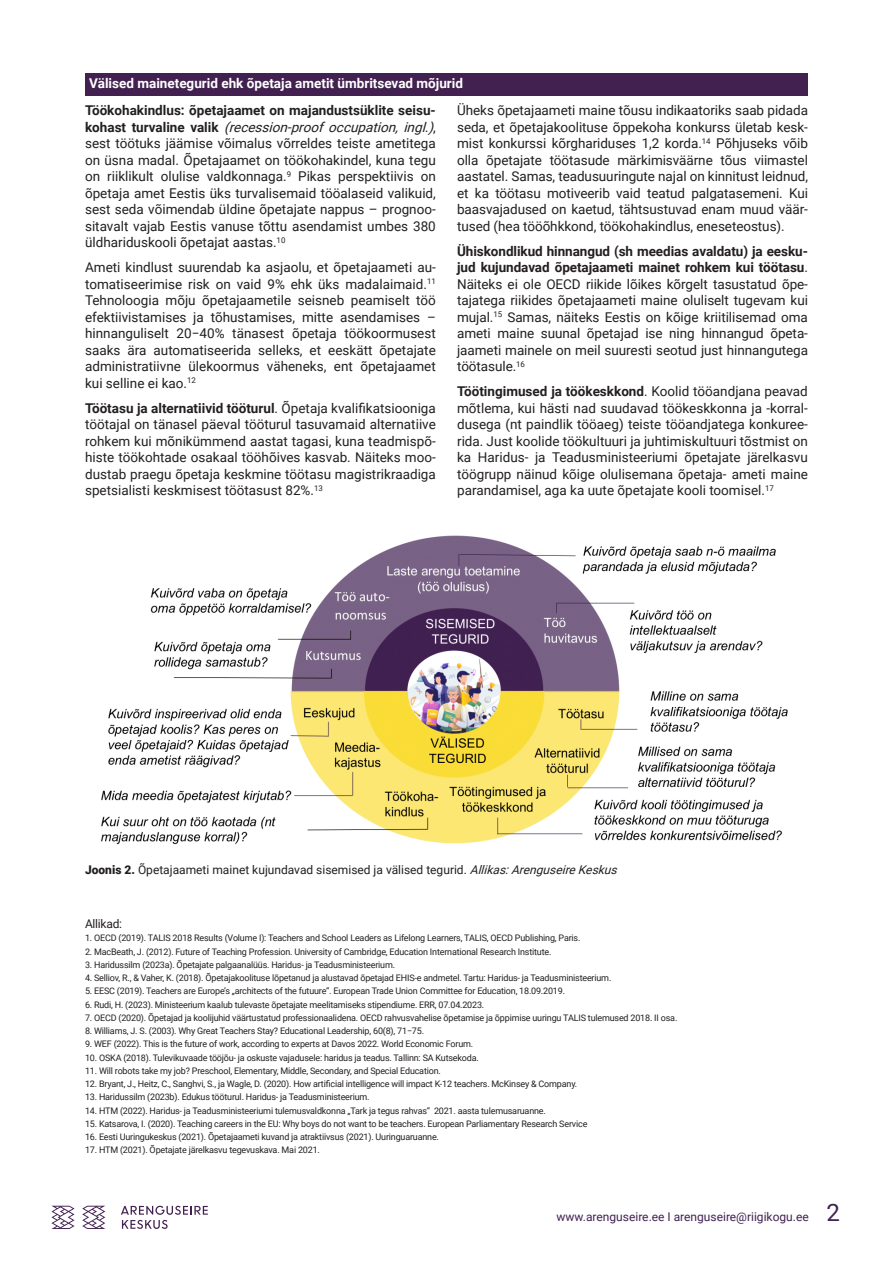
<style>
.page{position:relative;width:893px;height:1263px;background:#fff}
.page>*{position:absolute;margin:0;border:0;box-sizing:border-box;transform-origin:0 0}
.t1{font:13.5px/16.5px "Roboto";color:#231f20;text-align:justify}
.t2{font:700 13.5px "Roboto";color:#fff}
.t3{font:12px "Roboto";color:#231f20}
.t4{font:12px "Roboto";color:#422152}
.t5{font:12px "Roboto";letter-spacing:-.02em;color:#231f20}
.t6{font:9px "Roboto";letter-spacing:-.02em;color:#231f20}
.s1{font-weight:700}
.s2{font-style:italic}
.s3{font-weight:900}
.s4{font-size:24px}
</style>
<div class="page">
<svg style="left:121px;top:1206px;width:87px;height:23px"></svg>
<svg style="left:82px;top:1206px;width:23px;height:23px"></svg>
<svg style="left:51px;top:1206px;width:24px;height:23px"></svg>
<div style="left:85px;top:73px;width:723px;height:22px;background:#422150"></div>
<img style="left:101px;top:535px;width:687px;height:310px">
<p class="t2" style="left:89px;top:73px;width:375px">Välised mainetegurid ehk õpetaja ametit ümbritsevad mõjurid</p>
<p class="t1" style="left:85px;top:102px;width:354px;text-align:left"><span class="s1">Töökohakindlus: õpetajaamet on majandustsüklite seisu&shy;k o h a s t t u r v a l i n e v a l i k</span> <span class="s2">(recession-proofoccupation,ingl.)</span>, sest töötuks jäämise võimalus võrreldes teiste ametitega on üsna madal. Õpetajaamet on töökohakindel, kuna tegu on riiklikult olulise valdkonnaga.<sup>9</sup> Pikas perspektiivis on õpetaja amet Eestis üks turvalisemaid tööalaseid valikuid, sest seda võimendab üldine õpetajate nappus – prognoo&shy;sitavalt vajab Eestis vanuse tõttu asendamist umbes 380 üldhariduskooli õpetajat aastas.<sup>10</sup></p>
<p class="t1" style="left:85px;top:259px;width:352px">Ameti kindlust suurendab ka asjaolu, et õpetajaameti au&shy;tomatiseerimise risk on vaid 9% ehk üks madalaimaid.<sup>11<br></sup>Tehnoloogia mõju õpetajaametile seisneb peamiselt töö efektiivistamises ja tõhustamises, mitte asendamises – hinnanguliselt 20−40% tänasest õpetaja töökoormusest saaks ära automatiseerida selleks, et eeskätt õpetajate administratiivne ülekoormus väheneks, ent õpetajaamet kui selline ei kao.<sup>12</sup></p>
<p class="t1" style="left:85px;top:399px;width:352px"><span class="s1">Töötasu ja alternatiivid tööturul</span>. Õpetaja kvalifikatsiooniga töötajal on tänasel päeval tööturul tasuvamaid alternatiive rohkem kui mõnikümmend aastat tagasi, kuna teadmispõ&shy;histe töökohtade osakaal tööhõives kasvab. Näiteks moo&shy;dustab praegu õpetaja keskmine töötasu magistrikraadiga spetsialisti keskmisest töötasust 82%.<sup>13</sup></p>
<p class="t1" style="left:457px;top:102px;width:352px">Üheks õpetajaameti maine tõusu indikaatoriks saab pidada seda, et õpetajakoolituse õppekoha konkurss ületab kesk&shy;mist konkurssi kõrghariduses 1,2 korda.<sup>14</sup> Põhjuseks võib olla õpetajate töötasude märkimisväärne tõus viimastel aastatel. Samas, teadusuuringute najal on kinnitust leidnud, et ka töötasu motiveerib vaid teatud palgatasemeni. Kui baasvajadused on kaetud, tähtsustuvad enam muud väär&shy;tused (hea tööõhkkond, töökohakindlus, eneseteostus).</p>
<p class="t1" style="left:457px;top:242px;width:352px"><span class="s1">Ühiskondlikud hinnangud (sh meedias avaldatu) ja eesku&shy;jud kujundavad õpetajaameti mainet rohkem kui töötasu</span>.<br>Näiteks ei ole OECD riikide lõikes kõrgelt tasustatud õpe&shy;tajatega riikides õpetajaameti maine oluliselt tugevam kui mujal.<sup>15</sup> Samas, näiteks Eestis on kõige kriitilisemad oma ameti maine suunal õpetajad ise ning hinnangud õpeta&shy;jaameti mainele on meil suuresti seotud just hinnangutega töötasule.<sup>16</sup></p>
<p class="t1" style="left:457px;top:383px;width:352px"><span class="s1">Töötingimused ja töökeskkond</span>. Koolid tööandjana peavad mõtlema, kui hästi nad suudavad töökeskkonna ja -korral&shy;dusega (nt paindlik tööaeg) teiste tööandjatega konkuree&shy;rida. Just koolide töökultuuri ja juhtimiskultuuri tõstmist on ka Haridus- ja Teadusministeeriumi õpetajate järelkasvu töögrupp näinud kõige olulisemana õpetaja- ameti maine parandamisel, aga ka uute õpetajate kooli toomisel.<sup>17</sup></p>
<p class="t3" style="left:85px;top:861px;width:537px"><span class="s3">Joonis 2.</span> Õpetajaameti mainet kujundavad sisemised ja välised tegurid. <span class="s2">Allikas:ArenguseireKeskus</span></p>
<p class="t5" style="left:85px;top:915px;width:39px">Allikad:</p>
<p class="t6" style="left:85px;top:932px;width:497px">1. OECD (2019). TALIS 2018 Results (Volume I): Teachers and School Leaders as Lifelong Learners, TALIS, OECD Publishing, Paris.</p>
<p class="t6" style="left:85px;top:945px;width:468px">2. MacBeath, J. (2012). Future of Teaching Profession. University of Cambridge, Education International Research Institute.</p>
<p class="t6" style="left:85px;top:958px;width:312px">3. Haridussilm (2023a). Õpetajate palgaanalüüs. Haridus- ja Teadusministeerium.</p>
<p class="t6" style="left:85px;top:971px;width:528px">4. Selliov, R., &amp; Vaher, K. (2018). Õpetajakoolituse lõpetanud ja alustavad õpetajad EHIS-e andmetel. Tartu: Haridus- ja Teadusministeerium.</p>
<p class="t6" style="left:85px;top:985px;width:481px">5. EESC (2019). Teachers are Europe’s „architects of the futuure“. European Trade Union Committee for Education, 18.09.2019.</p>
<p class="t6" style="left:85px;top:998px;width:401px">6. Rudi, H. (2023). Ministeerium kaalub tulevaste õpetajate meelitamiseks stipendiume. ERR, 07.04.2023.</p>
<p class="t6" style="left:85px;top:1011px;width:594px">7. OECD (2020). Õpetajad ja koolijuhid väärtustatud professionaalidena. OECD rahvusvahelise õpetamise ja õppimise uuringu TALIS tulemused 2018. II osa.</p>
<p class="t6" style="left:85px;top:1024px;width:341px">8. Williams, J. S. (2003). Why Great Teachers Stay? Educational Leadership, 60(8), 71−75.</p>
<p class="t6" style="left:85px;top:1038px;width:390px">9. WEF (2022). This is the future of work, according to experts at Davos 2022. World Economic Forum.</p>
<p class="t6" style="left:85px;top:1051px;width:395px">10. OSKA (2018). Tulevikuvaade tööjõu- ja oskuste vajadusele: haridus ja teadus. Tallinn: SA Kutsekoda.</p>
<p class="t6" style="left:85px;top:1064px;width:357px">11. Will robots take my job? Preschool, Elementary, Middle, Secondary, and Special Education.</p>
<p class="t6" style="left:85px;top:1077px;width:494px">12. Bryant, J., Heitz, C., Sanghvi, S., ja Wagle, D. (2020). How artificial intelligence will impact K-12 teachers. McKinsey &amp; Company.</p>
<p class="t6" style="left:85px;top:1091px;width:286px">13. Haridussilm (2023b). Edukus tööturul. Haridus- ja Teadusministeerium.</p>
<p class="t6" style="left:85px;top:1104px;width:462px">14. HTM (2022). Haridus- ja Teadusministeeriumi tulemusvaldkonna „Tark ja tegus rahvas“ 2021. aasta tulemusaruanne.</p>
<p class="t6" style="left:85px;top:1117px;width:504px">15. Katsarova, I. (2020). Teaching careers in the EU: Why boys do not want to be teachers. European Parliamentary Research Service</p>
<p class="t6" style="left:85px;top:1130px;width:355px">16. Eesti Uuringukeskus (2021). Õpetajaameti kuvand ja atraktiivsus (2021). Uuringuaruanne.</p>
<p class="t6" style="left:85px;top:1144px;width:236px">17. HTM (2021). Õpetajate järelkasvu tegevuskava. Mai 2021.</p>
<p class="t4" style="left:557px;top:1208px;width:285px">www.arenguseire.ee I arenguseire@riigikogu.ee <span class="s4">2</span></p>
</div>
